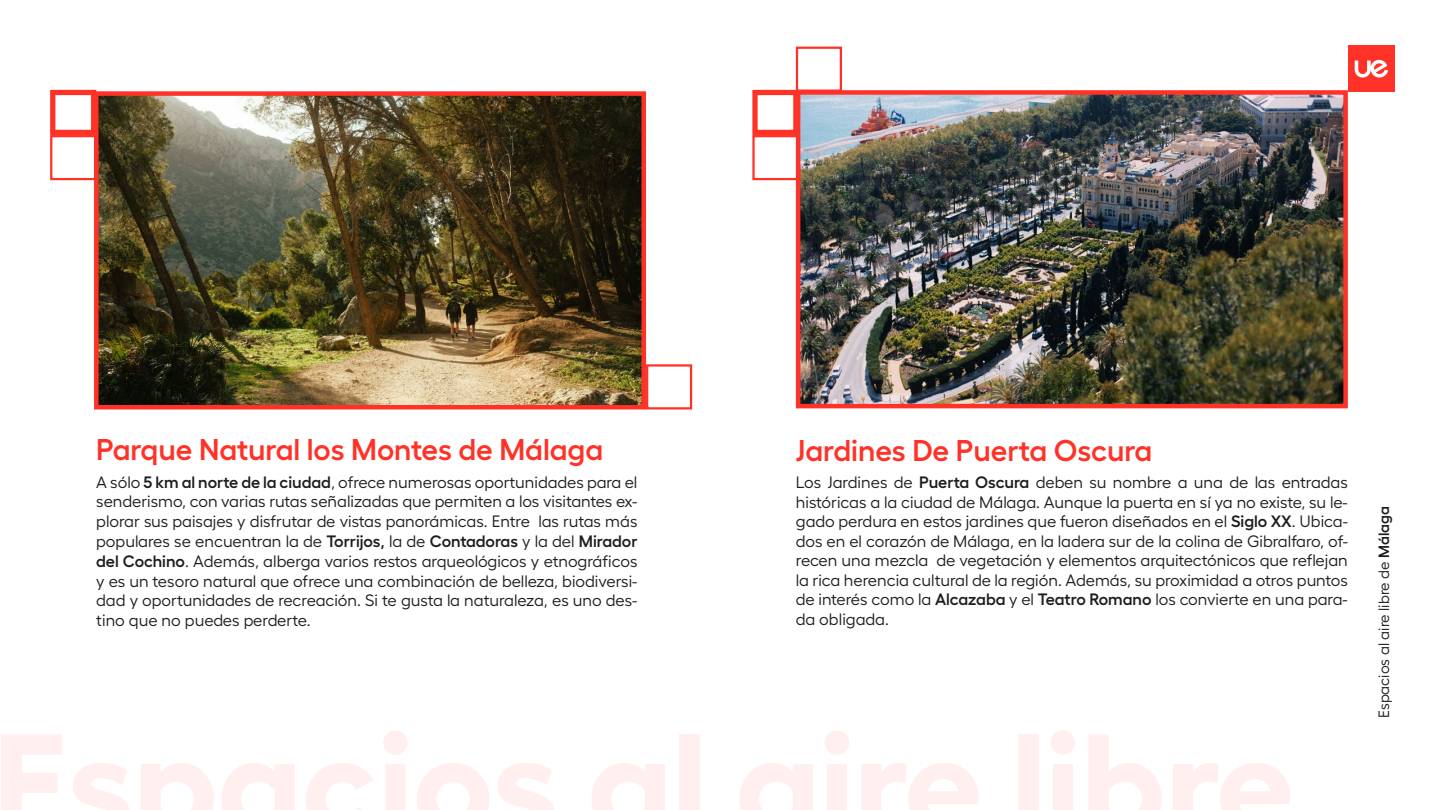
<style>
.page{position:relative;width:1440px;height:810px;background:#fff}
.page>*{position:absolute;margin:0;border:0;box-sizing:border-box;transform-origin:0 0}
.t1{font:600 30px "Hellix";color:#ff3228}
.t2{font:16.5px/19.5px "Hellix";color:#1e1e1e;text-align:justify}
.t3{font:15px "Hellix";color:#1e1e1e}
.s1{font-weight:600}
</style>
<div class="page">
<div style="left:1348px;top:45px;width:46px;height:46px;background:#ff3228"></div>
<svg style="left:1355px;top:59px;width:33px;height:19px"></svg>
<img style="left:801px;top:95px;width:542px;height:308px">
<div style="left:796px;top:90px;width:552px;height:318px;border:4px solid #ff3228"></div>
<img style="left:99px;top:96px;width:542px;height:309px">
<div style="left:94px;top:91px;width:552px;height:319px;border:4px solid #ff3228"></div>
<div style="left:752px;top:135px;width:47px;height:45px;border:2px solid #ff3228"></div>
<div style="left:752px;top:90px;width:47px;height:45px;border:5px solid #ff3228"></div>
<div style="left:50px;top:135px;width:46px;height:45px;border:2px solid #ff3228"></div>
<div style="left:50px;top:90px;width:46px;height:45px;border:5px solid #ff3228"></div>
<div style="left:796px;top:47px;width:46px;height:45px;border:2px solid #ff3228"></div>
<div style="left:646px;top:364px;width:46px;height:46px;border:2px solid #ff3228"></div>
<h1 class="t1" style="left:96px;top:426px;width:508px">Parque Natural los Montes de Málaga</h1>
<p class="t2" style="left:96px;top:470px;width:543px;line-height:19.8px">A sólo <span class="s1">5 km al norte de la ciudad</span>, ofrece numerosas oportunidades para el senderismo, con varias rutas señalizadas que permiten a los visitantes ex&shy;plorar sus paisajes y disfrutar de vistas panorámicas. Entre las rutas más populares se encuentran la de <span class="s1">Torrijos,</span> la de <span class="s1">Contadoras</span> y la del <span class="s1">Mirador del Cochino</span>. Además, alberga varios restos arqueológicos y etnográficos y es un tesoro natural que ofrece una combinación de belleza, biodiversi&shy;dad y oportunidades de recreación. Si te gusta la naturaleza, es uno des&shy;tino que no puedes perderte.</p>
<h1 class="t1" style="left:796px;top:427px;width:358px">Jardines De Puerta Oscura</h1>
<p class="t2" style="left:796px;top:471px;width:554px">Los Jardines de <span class="s1">Puerta Oscura</span> deben su nombre a una de las entradas históricas a la ciudad de Málaga. Aunque la puerta en sí ya no existe, su le&shy;gado perdura en estos jardines que fueron diseñados en el <span class="s1">Siglo XX</span>. Ubica&shy;dos en el corazón de Málaga, en la ladera sur de la colina de Gibralfaro, of&shy;recen una mezcla de vegetación y elementos arquitectónicos que reflejan la rica herencia cultural de la región. Además, su proximidad a otros puntos de interés como la <span class="s1">Alcazaba</span> y el <span class="s1">Teatro Romano</span> los convierte en una para&shy;da obligada.</p>
<p class="t3" style="left:1372px;top:718px;width:213px;rotate:-90deg">Espacios al aire libre de <span class="s1">Málaga</span></p>
</div>
